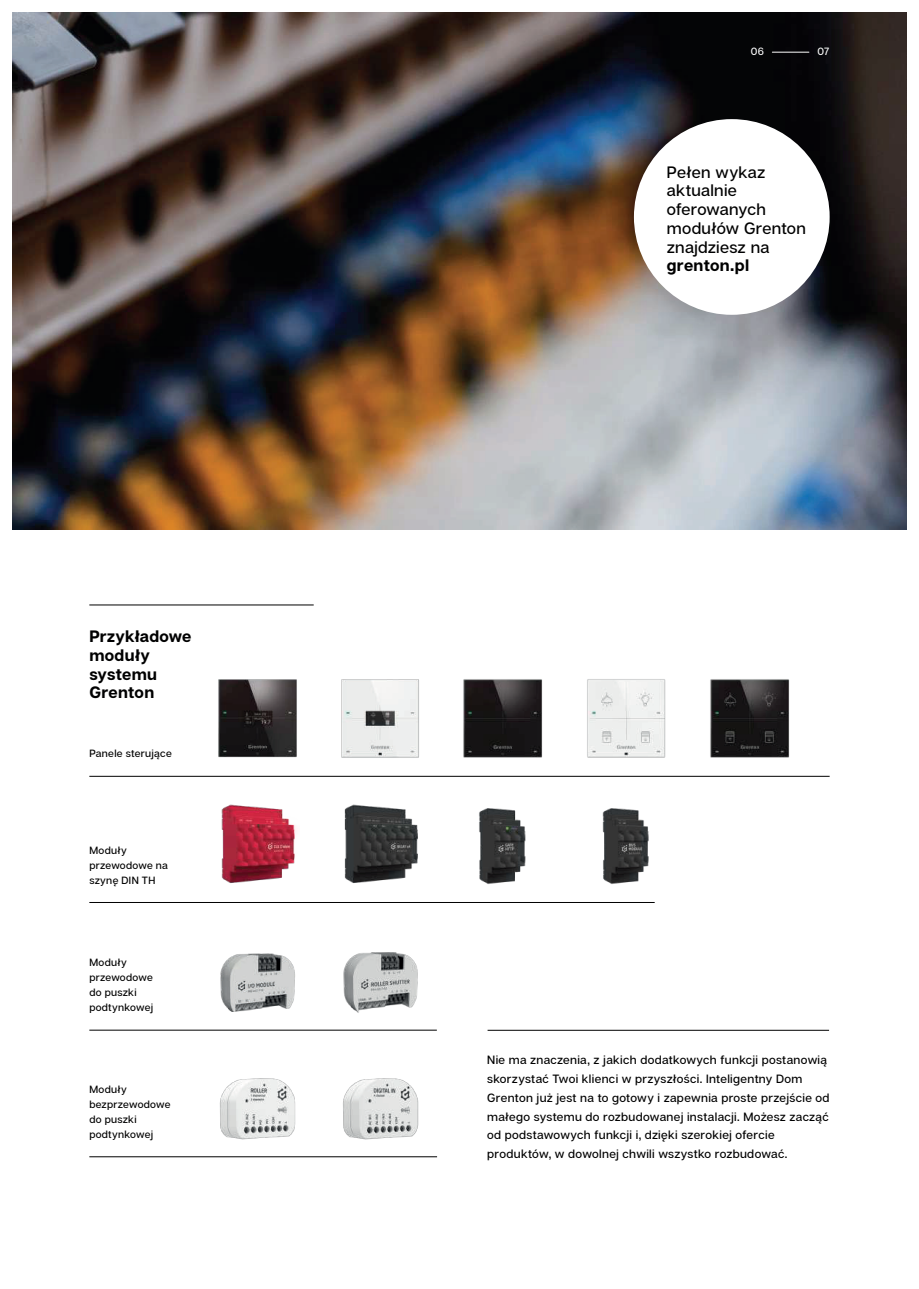
<style>
.page{position:relative;width:919px;height:1289px;background:#fff}
.page>*{position:absolute;margin:0;border:0;box-sizing:border-box;transform-origin:0 0}
.t1{font:500 16.5px/18.8px "Articulat CF";letter-spacing:.015em;color:#000001}
.t2{font:700 16.5px/18.8px "Articulat CF";letter-spacing:.015em;color:#000001}
.t3{font:500 12px/18.8px "Articulat CF";letter-spacing:.025em;color:#000001}
.t4{font:500 10.5px/15px "Articulat CF";letter-spacing:.03em;color:#000001}
.t5{font:500 10.5px "Articulat CF";color:#fff}
</style>
<div class="page">
<img style="left:13px;top:13px;width:893px;height:516px">
<hr style="left:89px;top:604px;width:225px;height:1px;background:#000001">
<img style="left:220px;top:953px;width:75px;height:58px">
<hr style="left:89px;top:776px;width:740px;height:1px;background:#000001">
<hr style="left:89px;top:902px;width:565px;height:1px;background:#000001">
<hr style="left:89px;top:1029px;width:348px;height:1px;background:#000001">
<hr style="left:89px;top:1156px;width:348px;height:1px;background:#000001">
<img style="left:221px;top:804px;width:76px;height:79px">
<img style="left:344px;top:804px;width:74px;height:79px">
<img style="left:479px;top:808px;width:47px;height:76px">
<img style="left:218px;top:679px;width:79px;height:79px">
<img style="left:219px;top:1078px;width:77px;height:62px">
<img style="left:341px;top:679px;width:78px;height:79px">
<img style="left:602px;top:808px;width:47px;height:76px">
<img style="left:343px;top:952px;width:75px;height:61px">
<img style="left:343px;top:1078px;width:76px;height:62px">
<img style="left:463px;top:679px;width:80px;height:79px">
<img style="left:587px;top:679px;width:79px;height:79px">
<img style="left:710px;top:679px;width:80px;height:79px">
<div style="left:634px;top:119px;width:195px;height:196px;background:#fff;border-radius:50%"></div>
<hr style="left:487px;top:1029px;width:342px;height:1px;background:#000001">
<hr style="left:772px;top:52px;width:36px;height:1px;background:#fff">
<h1 class="t2" style="left:89px;top:628px;width:104px">Przykładowe moduły systemu<br>Grenton</h1>
<p class="t4" style="left:89px;top:746px;width:84px">Panele sterujące</p>
<p class="t4" style="left:89px;top:843px;width:80px">Moduły przewodowe na szynę DIN TH</p>
<p class="t4" style="left:89px;top:955px;width:65px">Moduły przewodowe do puszki podtynkowej</p>
<p class="t4" style="left:89px;top:1082px;width:83px">Moduły bezprzewodowe do puszki podtynkowej</p>
<p class="t5" style="left:750px;top:45px;width:15px">06</p>
<p class="t5" style="left:817px;top:45px;width:13px">07</p>
<h1 class="t1" style="left:666px;top:163px;width:140px">Pełen wykaz aktualnie oferowanych modułów Grenton znajdziesz na</h1>
<h1 class="t2" style="left:666px;top:257px;width:84px">grenton.pl</h1>
<p class="t3" style="left:487px;top:1051px;width:344px">Nie ma znaczenia, z jakich dodatkowych funkcji postanowią skorzystać Twoi klienci w przyszłości. Inteligentny Dom Grenton już jest na to gotowy i zapewnia proste przejście od małego systemu do rozbudowanej instalacji. Możesz zacząć od podstawowych funkcji i, dzięki szerokiej ofercie produktów, w dowolnej chwili wszystko rozbudować.</p>
</div>
